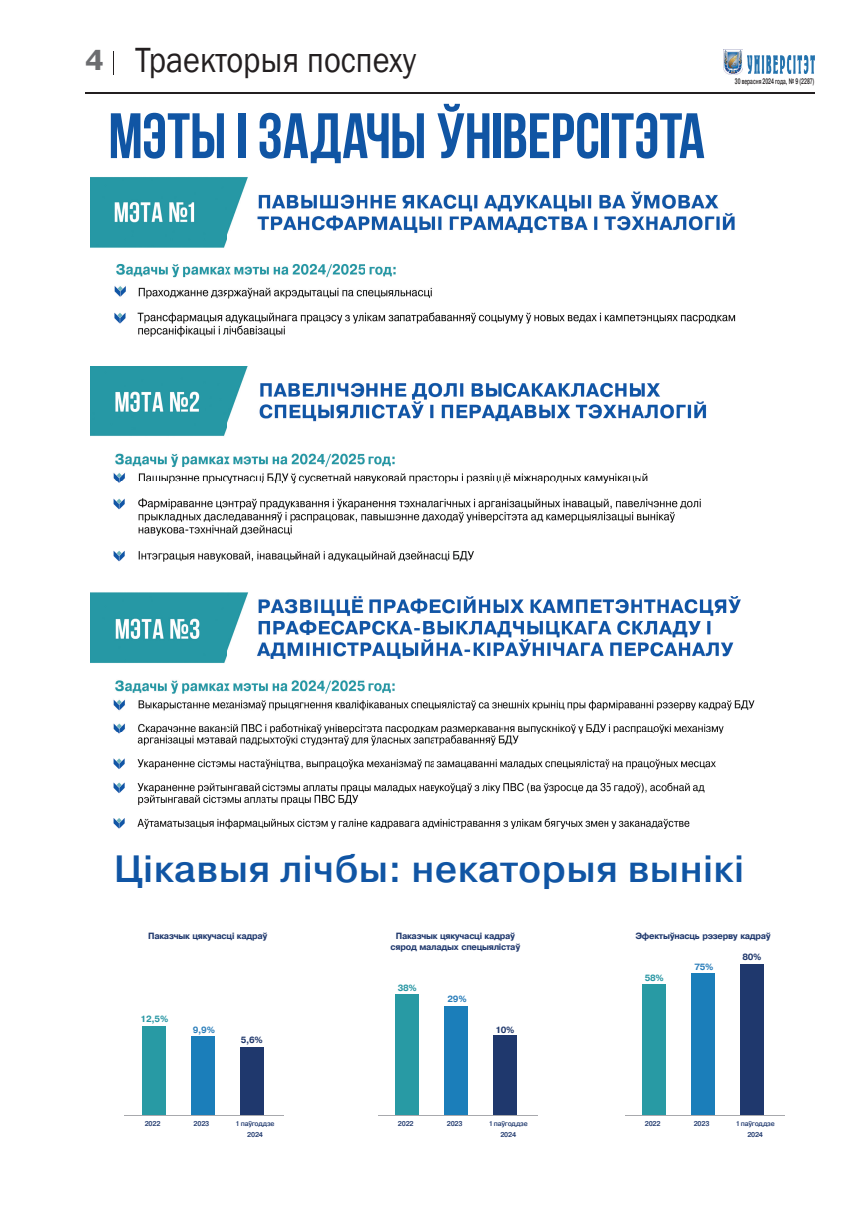
<style>
.page{position:relative;width:857px;height:1219px;background:#fff}
.page>*{position:absolute;margin:0;border:0;box-sizing:border-box;transform-origin:0 0}
.t1{font:64px "AA Bebas Neue";letter-spacing:.01em;color:#1055a4}
.t2{font:500 38px "Pragmatica";letter-spacing:.01em;color:#1055a4}
.t3{font:36px "Franklin Gothic";color:#231f20;scale:.9 1}
.t4{font:28.6px "Pragmatica Bold Cyrillic";color:#6c6d70}
.t5{font:9px/10.4px "Pragmatica Bold Cyrillic";letter-spacing:-.03em;color:#1f386d;text-align:center}
.t6{font:9px "Pragmatica Bold Cyrillic";color:#2796a3}
.t7{font:9px "Pragmatica Bold Cyrillic";color:#297dba}
.t8{font:9px "Pragmatica Bold Cyrillic";color:#1f376b}
.t9{font:500 8px "Pragmatica";color:#231f20;scale:.6 1}
.t10{font:500 7px/10.4px "Pragmatica";letter-spacing:-.03em;color:#1f386d;text-align:center}
</style>
<div class="page">
<svg style="left:113px;top:52px;width:1px;height:23px"></svg>
<hr style="left:85px;top:92px;width:729px;height:1px;background:#231f20">
<img style="left:723px;top:50px;width:19px;height:25px">
<img style="left:747px;top:56px;width:66px;height:18px">
<img style="left:90px;top:177px;width:645px;height:122px">
<img style="left:114px;top:312px;width:286px;height:25px">
<img style="left:400px;top:312px;width:336px;height:12px">
<img style="left:90px;top:366px;width:617px;height:196px">
<img style="left:90px;top:592px;width:665px;height:237px">
<div style="left:142px;top:1026px;width:23px;height:90px;background:#289aa4"></div>
<div style="left:191px;top:1036px;width:23px;height:80px;background:#1b7eba"></div>
<div style="left:240px;top:1047px;width:23px;height:69px;background:#1f386d"></div>
<hr style="left:125px;top:1115px;width:159px;height:1px;background:#a8a9ad">
<div style="left:395px;top:994px;width:23px;height:122px;background:#289aa4"></div>
<div style="left:444px;top:1006px;width:23px;height:110px;background:#1b7eba"></div>
<div style="left:493px;top:1035px;width:23px;height:81px;background:#1f386d"></div>
<hr style="left:378px;top:1115px;width:159px;height:1px;background:#a8a9ad">
<div style="left:642px;top:984px;width:23px;height:132px;background:#289aa4"></div>
<div style="left:691px;top:973px;width:23px;height:143px;background:#1b7eba"></div>
<div style="left:740px;top:964px;width:23px;height:152px;background:#1f386d"></div>
<hr style="left:624px;top:1115px;width:159px;height:1px;background:#a8a9ad">
<h3 class="t4" style="left:85px;top:45px;width:20px">4</h3>
<h3 class="t3" style="left:135px;top:37px;width:314px">Траекторыя поспеху</h3>
<h1 class="t1" style="left:109px;top:101px;width:597px">Мэты і задачы ўніверсітэта</h1>
<p class="t9" style="left:734px;top:76px;width:134px">30 верасня 2024 года, № 9 (2287)</p>
<h2 class="t2" style="left:114px;top:844px;width:631px">Цікавыя лічбы: некаторыя вынікі</h2>
<p class="t5" style="left:148px;top:931px;width:121px">Паказчык цякучасці кадраў</p>
<p class="t5" style="left:390px;top:931px;width:131px">Паказчык цякучасці кадраў сярод маладых спецыялістаў</p>
<p class="t5" style="left:635px;top:931px;width:137px">Ýфектыўнасць рэзерву кадраў</p>
<p class="t6" style="left:140px;top:1014px;width:29px">12,5%</p>
<p class="t7" style="left:193px;top:1025px;width:24px">9,9%</p>
<p class="t8" style="left:240px;top:1035px;width:24px">5,6%</p>
<p class="t10" style="left:145px;top:1118px;width:17px">2022</p>
<p class="t10" style="left:193px;top:1118px;width:17px">2023</p>
<p class="t10" style="left:235px;top:1118px;width:41px">1 паўгоддзе<br>2024</p>
<p class="t6" style="left:397px;top:983px;width:21px">38%</p>
<p class="t7" style="left:447px;top:994px;width:21px">29%</p>
<p class="t8" style="left:495px;top:1025px;width:21px">10%</p>
<p class="t10" style="left:397px;top:1118px;width:17px">2022</p>
<p class="t10" style="left:446px;top:1118px;width:17px">2023</p>
<p class="t10" style="left:488px;top:1118px;width:41px">1 паўгоддзе<br>2024</p>
<p class="t6" style="left:644px;top:973px;width:21px">58%</p>
<p class="t7" style="left:694px;top:963px;width:21px">75%</p>
<p class="t8" style="left:742px;top:952px;width:21px">80%</p>
<p class="t10" style="left:644px;top:1118px;width:17px">2022</p>
<p class="t10" style="left:693px;top:1118px;width:17px">2023</p>
<p class="t10" style="left:735px;top:1118px;width:41px">1 паўгоддзе<br>2024</p>
</div>
